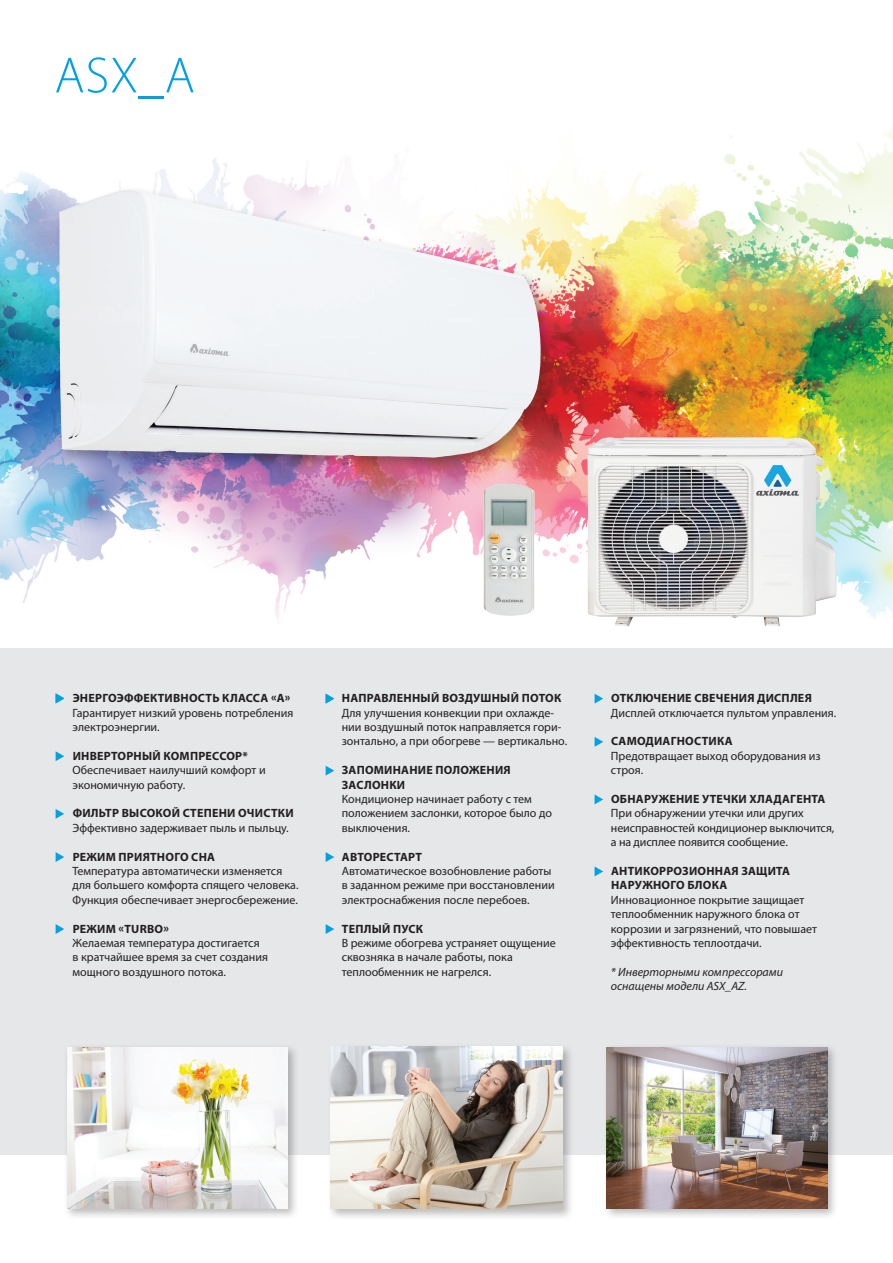
<style>
.page{position:relative;width:893px;height:1263px;background:#fff}
.page>*{position:absolute;margin:0;border:0;box-sizing:border-box;transform-origin:0 0}
.t1{font:300 51.15px "Myriad Pro";color:#00a1e3}
.t2{font:12px/14.4px "Myriad Pro";color:#231f20}
.t3{font:700 12px/14.4px "Myriad Pro";letter-spacing:.02em;color:#231f20}
.t4{font:italic 12px/14.4px "Myriad Pro";color:#231f20}
</style>
<div class="page">
<div style="left:0;top:648px;width:893px;height:506px;background:#e6e7e9"></div>
<img style="left:0;top:128px;width:893px;height:499px">
<svg style="left:56px;top:751px;width:8px;height:10px"></svg>
<svg style="left:56px;top:809px;width:8px;height:10px"></svg>
<svg style="left:56px;top:852px;width:8px;height:10px"></svg>
<svg style="left:56px;top:924px;width:8px;height:10px"></svg>
<svg style="left:56px;top:693px;width:8px;height:10px"></svg>
<svg style="left:326px;top:766px;width:8px;height:9px"></svg>
<svg style="left:326px;top:852px;width:8px;height:10px"></svg>
<svg style="left:326px;top:924px;width:8px;height:10px"></svg>
<svg style="left:595px;top:694px;width:8px;height:9px"></svg>
<svg style="left:326px;top:694px;width:8px;height:9px"></svg>
<svg style="left:595px;top:737px;width:8px;height:10px"></svg>
<svg style="left:595px;top:794px;width:8px;height:10px"></svg>
<svg style="left:595px;top:866px;width:8px;height:10px"></svg>
<div style="left:327px;top:1042px;width:247px;height:178px;background:#231f20;opacity:.3"></div>
<img style="left:331px;top:1046px;width:231px;height:163px">
<div style="left:63px;top:1043px;width:236px;height:177px;background:#231f20;opacity:.3"></div>
<img style="left:67px;top:1047px;width:221px;height:161px">
<div style="left:603px;top:1043px;width:236px;height:177px;background:#231f20;opacity:.3"></div>
<img style="left:606px;top:1047px;width:221px;height:161px">
<img style="left:483px;top:484px;width:52px;height:132px">
<div style="left:55px;top:185px;width:500px;height:286px;background:#231f20;opacity:.3"></div>
<div style="left:59px;top:190px;width:68px;height:201px;background:#ececee"></div>
<img style="left:588px;top:437px;width:37px;height:12px">
<p class="t1" style="left:55px;top:45px;width:142px">ASX_A</p>
<p class="t3" style="left:73px;top:690px;width:219px">ЭНЕРГОЭФФЕКТИВНОСТЬ КЛАССА «А»</p>
<p class="t2" style="left:73px;top:705px;width:222px">Гарантирует низкий уровень потребления электроэнергии.</p>
<p class="t3" style="left:73px;top:748px;width:177px">ИНВЕРТОРНЫЙ КОМПРЕССОР*</p>
<p class="t2" style="left:73px;top:763px;width:195px">Обеспечивает наилучший комфорт и экономичную работу.</p>
<p class="t3" style="left:73px;top:806px;width:222px">ФИЛЬТР ВЫСОКОЙ СТЕПЕНИ ОЧИСТКИ</p>
<p class="t2" style="left:73px;top:820px;width:218px">Эффективно задерживает пыль и пыльцу.</p>
<p class="t3" style="left:73px;top:849px;width:144px">РЕЖИМ ПРИЯТНОГО СНА</p>
<p class="t2" style="left:73px;top:863px;width:227px">Температура автоматически изменяется для большего комфорта спящего человека.<br>Функция обеспечивает энергосбережение.</p>
<p class="t3" style="left:73px;top:921px;width:98px">РЕЖИМ «TURBO»</p>
<p class="t2" style="left:73px;top:935px;width:197px">Желаемая температура достигается в кратчайшее время за счет создания мощного воздушного потока.</p>
<p class="t3" style="left:342px;top:690px;width:221px">НАПРАВЛЕННЫЙ ВОЗДУШНЫЙ ПОТОК</p>
<p class="t2" style="left:342px;top:705px;width:227px">Для улучшения конвекции при охлажде&shy;нии воздушный поток направляется гори&shy;зонтально, а при обогреве — вертикально.</p>
<p class="t3" style="left:342px;top:762px;width:170px">ЗАПОМИНАНИЕ ПОЛОЖЕНИЯ<br>ЗАСЛОНКИ</p>
<p class="t2" style="left:342px;top:791px;width:212px">Кондиционер начинает работу с тем положением заслонки, которое было до выключения.</p>
<p class="t3" style="left:342px;top:849px;width:82px">АВТОРЕСТАРТ</p>
<p class="t2" style="left:342px;top:863px;width:214px">Автоматическое возобновление работы в заданном режиме при восстановлении электроснабжения после перебоев.</p>
<p class="t3" style="left:342px;top:921px;width:83px">ТЕПЛЫЙ ПУСК</p>
<p class="t2" style="left:342px;top:935px;width:215px">В режиме обогрева устраняет ощущение сквозняка в начале работы, пока теплообменник не нагрелся.</p>
<p class="t3" style="left:611px;top:690px;width:202px">ОТКЛЮЧЕНИЕ СВЕЧЕНИЯ ДИСПЛЕЯ</p>
<p class="t2" style="left:611px;top:705px;width:227px">Дисплей отключается пультом управления.</p>
<p class="t3" style="left:611px;top:734px;width:123px">САМОДИАГНОСТИКА</p>
<p class="t2" style="left:611px;top:748px;width:211px">Предотвращает выход оборудования из строя.</p>
<p class="t3" style="left:611px;top:791px;width:216px">ОБНАРУЖЕНИЕ УТЕЧКИ ХЛАДАГЕНТА</p>
<p class="t2" style="left:611px;top:806px;width:225px">При обнаружении утечки или других неисправностей кондиционер выключится, а на дисплее появится сообщение.</p>
<p class="t3" style="left:611px;top:863px;width:180px">АНТИКОРРОЗИОННАЯ ЗАЩИТА<br>НАРУЖНОГО БЛОКА</p>
<p class="t2" style="left:611px;top:892px;width:208px">Инновационное покрытие защищает теплообменник наружного блока от коррозии и загрязнений, что повышает эффективность теплоотдачи.</p>
<p class="t4" style="left:611px;top:964px;width:174px">* Инверторными компрессорами оснащены модели ASX_AZ.</p>
</div>
